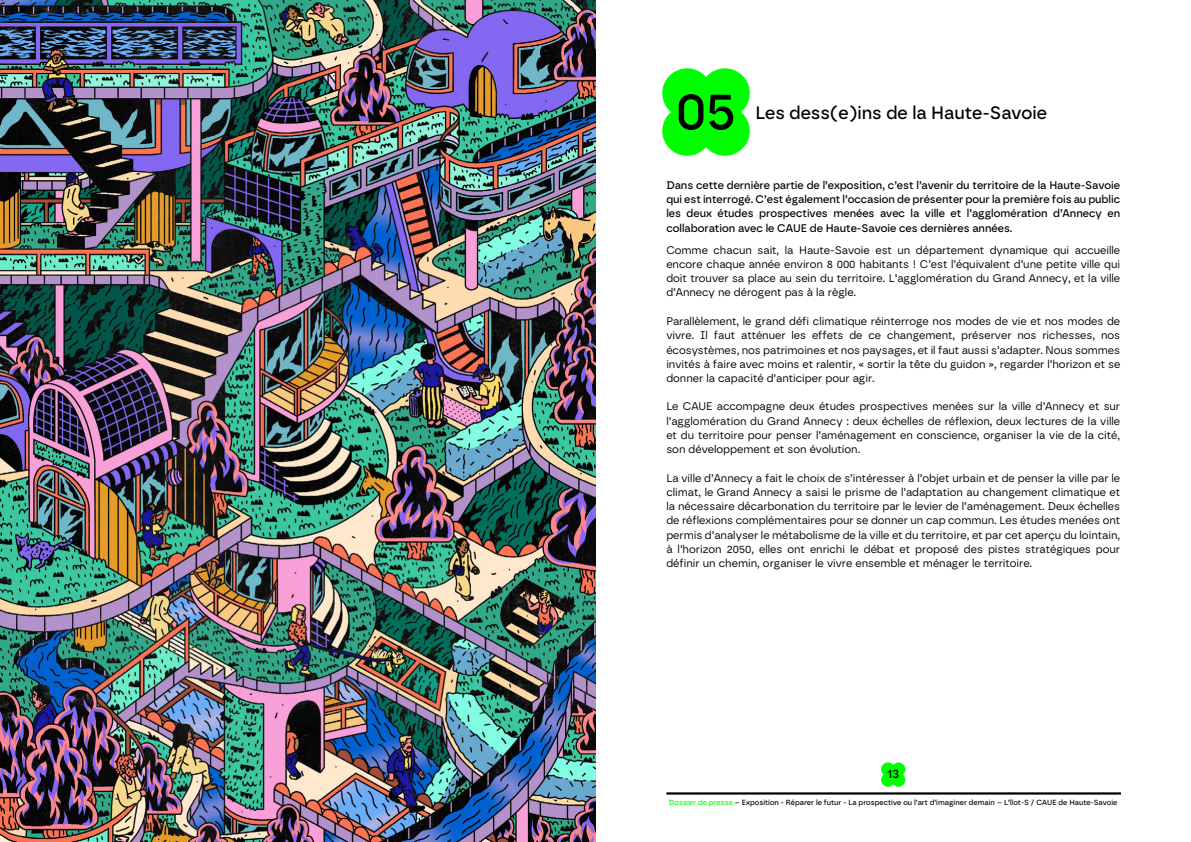
<style>
.page{position:relative;width:1191px;height:842px;background:#fff}
.page>*{position:absolute;margin:0;border:0;box-sizing:border-box;transform-origin:0 0}
.t1{font:500 18px "Borna";color:#000}
.t2{font:500 12.6px "Borna";color:#000}
.t3{font:11px/14.2px "Borna";color:#000;text-align:justify}
.t4{font:500 11px/14.2px "Borna";color:#000;text-align:justify}
.t5{font:500 7.4px "Borna";letter-spacing:.005em;color:#000}
.s1{color:#0f0}
</style>
<div class="page">
<img style="left:0;top:0;width:595px;height:842px">
<svg style="left:662px;top:68px;width:87px;height:88px;background:#1fe21f"></svg>
<svg style="left:881px;top:762px;width:24px;height:25px"></svg>
<hr style="left:666px;top:792px;width:455px;height:3px;background:#000">
<h1 class="t1" style="left:755px;top:102px;width:293px">Les dess(e)ins de la Haute-Savoie</h1>
<p class="t4" style="left:666px;top:178px;width:455px">Dans cette dernière partie de l’exposition, c’est l’avenir du territoire de la Haute-Savoie qui est interrogé. C’est également l’occasion de présenter pour la première fois au public les deux études prospectives menées avec la ville et l’agglomération d’Annecy en collaboration avec le CAUE de Haute-Savoie ces dernières années.</p>
<p class="t3" style="left:666px;top:243px;width:455px">Comme chacun sait, la Haute-Savoie est un département dynamique qui accueille encore chaque année environ 8 000 habitants ! C’est l’équivalent d’une petite ville qui doit trouver sa place au sein du territoire. L’agglomération du Grand Annecy, et la ville d’Annecy ne dérogent pas à la règle.</p>
<p class="t3" style="left:666px;top:314px;width:455px">Parallèlement, le grand défi climatique réinterroge nos modes de vie et nos modes de vivre. Il faut atténuer les effets de ce changement, préserver nos richesses, nos écosystèmes, nos patrimoines et nos paysages, et il faut aussi s’adapter. Nous sommes invités à faire avec moins et ralentir, « sortir la tête du guidon », regarder l’horizon et se donner la capacité d’anticiper pour agir.</p>
<p class="t3" style="left:666px;top:399px;width:455px">Le CAUE accompagne deux études prospectives menées sur la ville d’Annecy et sur l’agglomération du Grand Annecy : deux échelles de réflexion, deux lectures de la ville et du territoire pour penser l’aménagement en conscience, organiser la vie de la cité, son développement et son évolution.</p>
<p class="t3" style="left:666px;top:471px;width:455px">La ville d’Annecy a fait le choix de s’intéresser à l’objet urbain et de penser la ville par le climat, le Grand Annecy a saisi le prisme de l’adaptation au changement climatique et la nécessaire décarbonation du territoire par le levier de l’aménagement. Deux échelles de réflexions complémentaires pour se donner un cap commun. Les études menées ont permis d’analyser le métabolisme de la ville et du territoire, et par cet aperçu du lointain, à l’horizon 2050, elles ont enrichi le débat et proposé des pistes stratégiques pour définir un chemin, organiser le vivre ensemble et ménager le territoire.</p>
<p class="t2" style="left:887px;top:765px;width:14px">13</p>
<p class="t5" style="left:669px;top:797px;width:450px"><span class="s1">Dossier de presse</span> – Exposition - Réparer le futur - La prospective ou l’art d’imaginer demain – L’îlot-S / CAUE de Haute-Savoie</p>
<p class="t4" style="left:888px;top:766px;width:12px">13</p>
</div>
